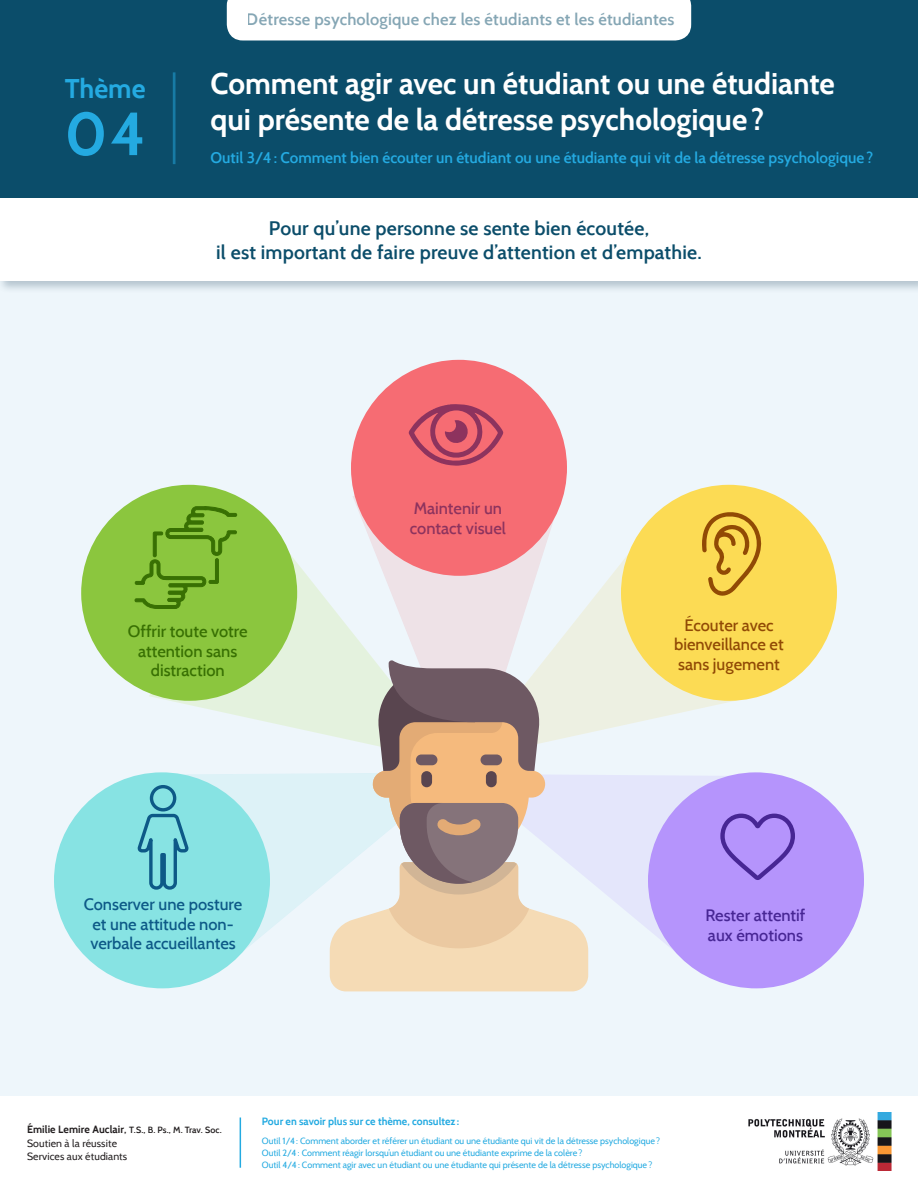
<style>
.page{position:relative;width:918px;height:1188px;background:#fff}
.page>*{position:absolute;margin:0;border:0;box-sizing:border-box;transform-origin:0 0}
.t1{font:700 60.75px "Cabin";color:#24aae1}
.t2{font:700 29.85px/35.7px "Cabin";color:#fff}
.t3{font:700 27px "Cabin";color:#24aae1}
.t4{font:600 19.5px/23.4px "Cabin";letter-spacing:.01em;color:#0b4d6a;text-align:center}
.t5{font:500 16.5px/19.5px "Cabin";color:#0d5987;text-align:center}
.t6{font:600 16.5px "Cabin";letter-spacing:.01em;color:#0b4d6a}
.t7{font:500 16.5px/19.5px "Cabin";color:#387003;text-align:center}
.t8{font:500 16.5px/19.5px "Cabin";color:#914a05;text-align:center}
.t9{font:500 16.5px/19.5px "Cabin";color:#472694}
.t10{font:500 16.5px/19.5px "Cabin";color:#8d335e}
.t11{font:600 15.3px "Cabin";color:#24aae1}
.t12{font:10.5px "Cabin";letter-spacing:.01em;color:#231f20}
.t13{font:700 10.5px "Cabin";color:#24aae1}
.t14{font:9px/12px "Cabin";color:#24aae1}
.t15{font:600 9px "Cabin";letter-spacing:.005em;color:#231f20}
.s1{font-weight:700;font-size:10.5px}
.s2{font-size:10.5px}
</style>
<div class="page">
<div style="left:0;top:216px;width:918px;height:972px;background:#eef6fb;border-radius:17px"></div>
<svg style="left:271px;top:773px;width:59px;height:200px;fill:#ddf2f7"></svg>
<svg style="left:588px;top:775px;width:59px;height:200px;fill:#e4e6fb"></svg>
<svg style="left:172px;top:564px;width:180px;height:172px;fill:#e4f2de"></svg>
<svg style="left:560px;top:565px;width:173px;height:168px;fill:#edf0e2"></svg>
<svg style="left:352px;top:576px;width:208px;height:84px;fill:#eee2e7"></svg>
<svg style="left:647px;top:772px;width:217px;height:217px;fill:#b594fc"></svg>
<svg style="left:720px;top:814px;width:75px;height:66px;background:#a07fe8"></svg>
<svg style="left:350px;top:359px;width:218px;height:217px;fill:#f66c73"></svg>
<svg style="left:409px;top:404px;width:94px;height:62px;background:#d0576b"></svg>
<svg style="left:620px;top:484px;width:217px;height:217px;fill:#fcdb54"></svg>
<svg style="left:702px;top:510px;width:60px;height:87px;background:#e0b53f"></svg>
<svg style="left:54px;top:772px;width:217px;height:217px;fill:#87e3e3"></svg>
<svg style="left:330px;top:660px;width:258px;height:331px"></svg>
<svg style="left:81px;top:484px;width:217px;height:217px;fill:#8bc63e"></svg>
<svg style="left:134px;top:506px;width:104px;height:103px;background:#7ab532"></svg>
<div style="left:0;top:0;width:918px;height:210px;background:#0b4d6a"></div>
<hr style="left:173px;top:72px;width:2px;height:92px;background:#24aae1">
<div style="left:0;top:196px;width:918px;height:97px;background:#2e4f66;opacity:.3"></div>
<div style="left:0;top:199px;width:918px;height:82px;background:#fff"></div>
<div style="left:0;top:1096px;width:918px;height:92px;background:#fff"></div>
<img style="left:748px;top:1112px;width:143px;height:59px">
<div style="left:150px;top:785px;width:26px;height:27px;border:3px solid #0d5987;border-radius:50%"></div>
<svg style="left:135px;top:812px;width:56px;height:79px;background:#6bc3ce"></svg>
<hr style="left:240px;top:1118px;width:1px;height:50px;background:#24aae1">
<div style="left:227px;top:0;width:464px;height:40px;background:#fff"></div>
<p class="t3" style="left:65px;top:73px;width:82px">Thème</p>
<p class="t1" style="left:65px;top:97px;width:83px">04</p>
<h3 class="t6" style="left:247px;top:9px;width:429px">Détresse psychologique chez les étudiants et les étudiantes</h3>
<p class="t2" style="left:210px;top:65px;width:626px">Comment agir avec un étudiant ou une étudiante qui présente de la détresse psychologique?</p>
<p class="t11" style="left:210px;top:148px;width:664px">Outil 3/4: Comment bien écouter un étudiant ou une étudiante qui vit de la détresse psychologique?</p>
<p class="t4" style="left:216px;top:217px;width:487px">Pour qu’une personne se sente bien écoutée,<br>il est important de faire preuve d’attention et d’empathie.</p>
<p class="t10" style="left:410px;top:499px;width:98px">Maintenir un contact visuel</p>
<p class="t7" style="left:128px;top:621px;width:121px">Offrir toute votre attention sans distraction</p>
<p class="t8" style="left:674px;top:615px;width:111px">Écouter avec bienveillance et sans jugement</p>
<p class="t5" style="left:84px;top:895px;width:160px">Conserver une posture et une attitude non&shy;verbale accueillantes</p>
<p class="t9" style="left:705px;top:906px;width:102px">Rester attentif aux émotions</p>
<p class="t15" style="left:27px;top:1125px;width:196px"><span class="s1">Émilie Lemire Auclair</span><span class="s2">,</span> T.S., B. Ps., M. Trav. Soc.</p>
<p class="t12" style="left:27px;top:1137px;width:92px">Soutien à la réussite</p>
<p class="t12" style="left:27px;top:1150px;width:102px">Services aux étudiants</p>
<p class="t13" style="left:262px;top:1115px;width:199px">Pour en savoir plus sur ce thème, consultez :</p>
<p class="t14" style="left:262px;top:1135px;width:400px">Outil 1/4: Comment aborder et référer un étudiant ou une étudiante qui vit de la détresse psychologique?</p>
<p class="t14" style="left:262px;top:1147px;width:392px">Outil 2/4: Comment réagir lorsqu’un étudiant ou une étudiante exprime de la colère?<br>Outil 4/4: Comment agir avec un étudiant ou une étudiante qui présente de la détresse psychologique?</p>
</div>
